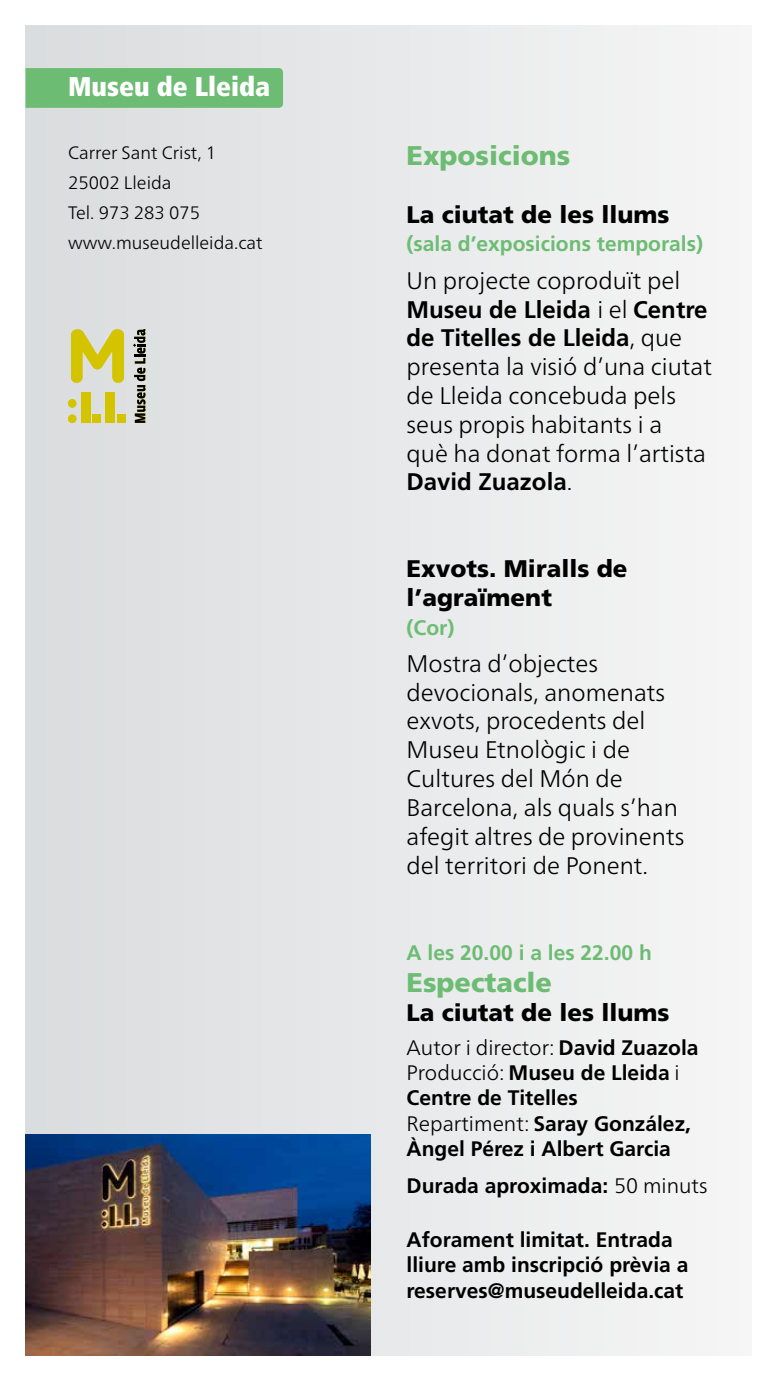
<style>
.page{position:relative;width:777px;height:1381px;background:#fff}
.page>*{position:absolute;margin:0;border:0;box-sizing:border-box;transform-origin:0 0}
.t1{font:900 27px "Frutiger LT Std";color:#6dbc73}
.t2{font:900 condensed 27px "Frutiger LT Std";color:#fff}
.t3{font:300 24px/28.8px "Frutiger Neue LTCYR";color:#000}
.t4{font:900 24px/28.8px "Frutiger LT Std";color:#000}
.t5{font:700 24px/28.8px "Frutiger LT Std";color:#000}
.t6{font:700 21px/25.2px "Frutiger LT Std";color:#000}
.t7{font:700 21px "Frutiger LT Std";color:#6dbc73}
.t8{font:300 21px "Frutiger Neue LTCYR";color:#000}
.t9{font:300 18px/30px "Frutiger Neue LTCYR";color:#000}
.s1{font-family:"Frutiger Neue LTCYR";font-weight:300}
.s2{font-family:"Frutiger LT Std";font-weight:700}
</style>
<div class="page">
<div style="left:26px;top:26px;width:725px;height:1329px;background:linear-gradient(to right,#d9dcde,#f6f6f6)"></div>
<img style="left:26px;top:1134px;width:344px;height:221px">
<div style="left:26px;top:68px;width:257px;height:40px;background:#6dbc73"></div>
<svg style="left:133px;top:329px;width:12px;height:94px"></svg>
<div style="left:92px;top:414px;width:9px;height:9px;background:#d4c400"></div>
<div style="left:81px;top:392px;width:10px;height:31px;background:#d4c400"></div>
<div style="left:116px;top:414px;width:9px;height:9px;background:#d4c400"></div>
<div style="left:105px;top:392px;width:10px;height:31px;background:#d4c400"></div>
<div style="left:68px;top:414px;width:8px;height:9px;background:#d4c400;border-radius:50%"></div>
<div style="left:68px;top:399px;width:8px;height:8px;background:#d4c400;border-radius:50%"></div>
<svg style="left:71px;top:329px;width:53px;height:54px;background:#d7cd54"></svg>
<p class="t2" style="left:68px;top:70px;width:203px">Museu de Lleida</p>
<p class="t9" style="left:68px;top:137px;width:196px">Carrer Sant Crist, 1<br>25002 Lleida<br>Tel. 973 283 075 www.museudelleida.cat</p>
<p class="t1" style="left:406px;top:139px;width:165px">Exposicions</p>
<p class="t4" style="left:406px;top:200px;width:264px">La ciutat de les llums</p>
<p class="t7" style="left:406px;top:232px;width:298px">(sala d’exposicions temporals)</p>
<p class="t3" style="left:406px;top:266px;width:275px">Un projecte coproduït pel</p>
<p class="t5" style="left:406px;top:295px;width:302px">Museu de Lleida <span class="s1">i el</span> Centre de Titelles de Lleida<span class="s1">, que</span></p>
<p class="t3" style="left:406px;top:352px;width:307px">presenta la visió d’una ciutat de Lleida concebuda pels seus propis habitants i a<br>què ha donat forma l’artista</p>
<p class="t5" style="left:406px;top:468px;width:167px">David Zuazola<span class="s1">.</span></p>
<p class="t4" style="left:406px;top:554px;width:222px">Exvots. Miralls de l’agraïment</p>
<p class="t7" style="left:406px;top:614px;width:49px">(Cor)</p>
<p class="t3" style="left:406px;top:648px;width:279px">Mostra d’objectes devocionals, anomenats exvots, procedents del<br>Museu Etnològic i de<br>Cultures del Món de<br>Barcelona, als quals s’han afegit altres de provinents del territori de Ponent.</p>
<p class="t7" style="left:406px;top:940px;width:247px">A les 20.00 i a les 22.00 h</p>
<p class="t1" style="left:406px;top:966px;width:147px">Espectacle</p>
<p class="t4" style="left:406px;top:998px;width:264px">La ciutat de les llums</p>
<p class="t8" style="left:406px;top:1034px;width:293px">Autor i director: <span class="s2">David Zuazola</span></p>
<p class="t6" style="left:406px;top:1060px;width:286px"><span class="s1">Producció:</span> Museu de Lleida <span class="s1">i<br></span>Centre de Titelles<br><span class="s1">Repartiment:</span> Saray González,<br>Àngel Pérez i Albert Garcia</p>
<p class="t6" style="left:406px;top:1173px;width:302px">Durada aproximada: <span class="s1">50 minuts</span></p>
<p class="t6" style="left:406px;top:1227px;width:283px">Aforament limitat. Entrada lliure amb inscripció prèvia a reserves@museudelleida.cat</p>
</div>
